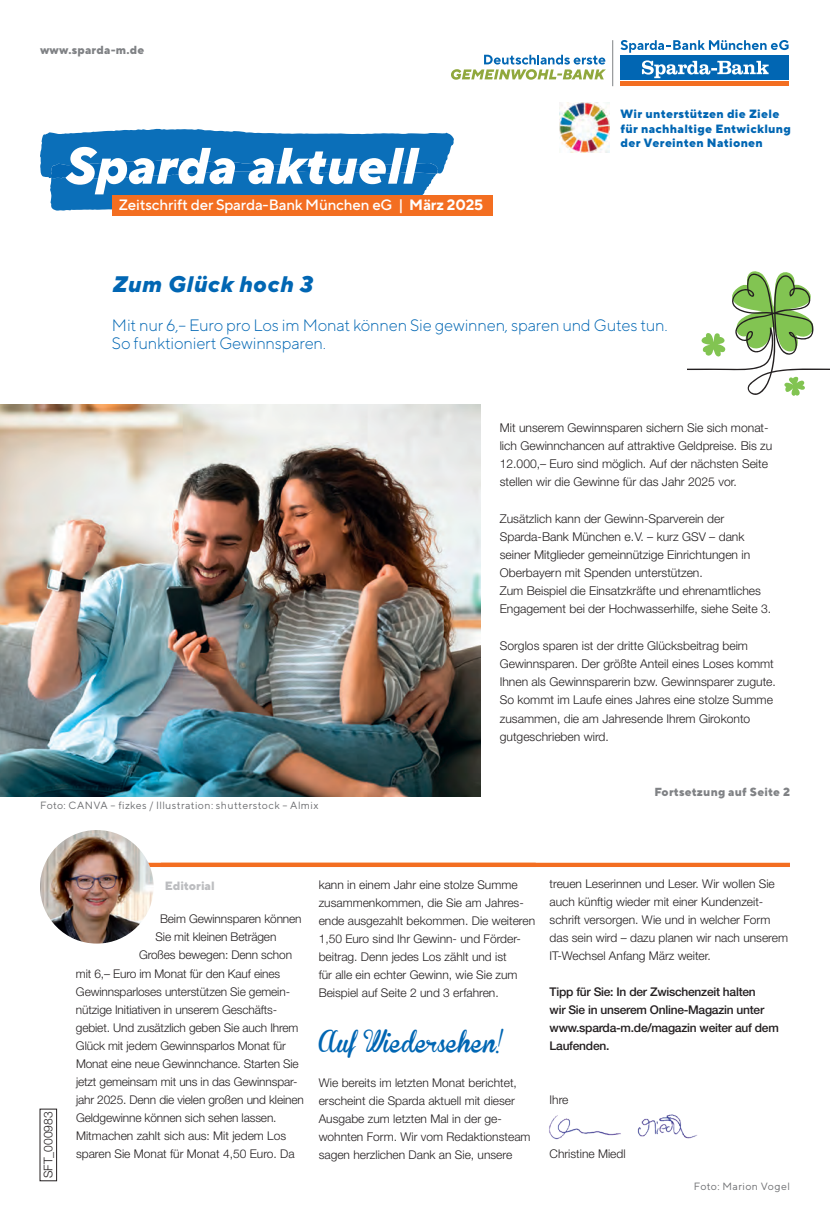
<style>
.page{position:relative;width:830px;height:1221px;background:#fff}
.page>*{position:absolute;margin:0;border:0;box-sizing:border-box;transform-origin:0 0}
.t1{font:italic 800 22.5px "TT Norms Pro";letter-spacing:.02em;color:#0166b3}
.t2{font:21px "Brannboll Fet";color:#0166b3}
.t3{font:300 16.5px/18px "TT Norms Pro";letter-spacing:-.01em;color:#0166b3}
.t4{font:500 15px "TT Norms Pro";letter-spacing:-.01em;color:#fff}
.t5{font:300 12.15px/18.1px "Helvetica Neue LT Std";color:#231f20}
.t6{font:300 12px/18px "Helvetica Neue LT Std";color:#231f20}
.t7{font:500 12px/18px "Helvetica Neue LT Std";letter-spacing:-.02em;color:#231f20}
.t8{font:800 12px/14.4px "TT Norms Pro";letter-spacing:.025em;color:#0166b3}
.t9{font:800 12px "TT Norms Pro";letter-spacing:-.005em;color:#bcbdc0}
.t10{font:800 11.7px "TT Norms Pro";letter-spacing:.02em;color:#808285}
.t11{font:10.5px "TT Norms Pro";letter-spacing:.04em;color:#6c6d70}
.s1{font-weight:700}
</style>
<div class="page">
<div style="left:620px;top:55px;width:168px;height:31px;background:linear-gradient(to right,#0166b3,#0166b3)"></div>
<div style="left:620px;top:55px;width:168px;height:24px;background:#0166b3"></div>
<div style="left:620px;top:81px;width:168px;height:5px;background:#f36e21"></div>
<svg style="left:641px;top:60px;width:127px;height:18px"></svg>
<svg style="left:620px;top:40px;width:168px;height:13px"></svg>
<svg style="left:451px;top:55px;width:154px;height:25px"></svg>
<hr style="left:612px;top:40px;width:1px;height:46px;background:#808285">
<svg style="left:687px;top:271px;width:142px;height:125px"></svg>
<svg style="left:40px;top:129px;width:413px;height:81px"></svg>
<div style="left:112px;top:195px;width:380px;height:21px;background:#f36e21"></div>
<div style="left:59px;top:862px;width:476px;height:5px;background:#f36e21"></div>
<div style="left:40px;top:1108px;width:17px;height:72px;border:1px solid #231f20"></div>
<div style="left:161px;top:862px;width:628px;height:5px;background:#f36e21"></div>
<img style="left:40px;top:830px;width:113px;height:113px;border-radius:57px">
<img style="left:549px;top:1114px;width:148px;height:26px">
<img style="left:0;top:405px;width:480px;height:391px">
<img style="left:559px;top:102px;width:50px;height:51px">
<p class="t10" style="left:40px;top:41px;width:106px">www.sparda-m.de</p>
<p class="t4" style="left:119px;top:194px;width:365px">Zeitschrift der Sparda-Bank München eG | <span class="s1">März 2025</span></p>
<p class="t8" style="left:620px;top:106px;width:172px">Wir unterstützen die Ziele für nachhaltige Entwicklung der Vereinten Nationen</p>
<h1 class="t1" style="left:112px;top:267px;width:201px">Zum Glück hoch 3</h1>
<h3 class="t3" style="left:112px;top:314px;width:557px">Mit nur 6,– Euro pro Los im Monat können Sie gewinnen, sparen und Gutes tun.<br>So funktioniert Gewinnsparen.</h3>
<p class="t5" style="left:499px;top:418px;width:274px">Mit unserem Gewinnsparen sichern Sie sich monat&shy;lich Gewinnchancen auf attraktive Geldpreise. Bis zu 12.000,– Euro sind möglich. Auf der nächsten Seite stellen wir die Gewinne für das Jahr 2025 vor.</p>
<p class="t5" style="left:499px;top:509px;width:273px">Zusätzlich kann der Gewinn-Sparverein der Sparda-Bank München e.V. – kurz GSV – dank seiner Mitglieder gemeinnützige Einrichtungen in Oberbayern mit Spenden unterstützen.<br>Zum Beispiel die Einsatzkräfte und ehrenamtliches Engagement bei der Hochwasserhilfe, siehe Seite 3.</p>
<p class="t5" style="left:499px;top:636px;width:277px">Sorglos sparen ist der dritte Glücksbeitrag beim Gewinnsparen. Der größte Anteil eines Loses kommt Ihnen als Gewinnsparerin bzw. Gewinnsparer zugute.<br>So kommt im Laufe eines Jahres eine stolze Summe zusammen, die am Jahresende Ihrem Girokonto gutgeschrieben wird.</p>
<p class="t11" style="left:40px;top:797px;width:280px">Foto: CANVA – fizkes / Illustration: shutterstock – Almix</p>
<p class="t10" style="left:654px;top:783px;width:137px">Fortsetzung auf Seite 2</p>
<p class="t6" style="left:39px;top:1178px;width:68px;rotate:-90deg">SFT_000983</p>
<p class="t9" style="left:165px;top:876px;width:51px">Editorial</p>
<p class="t6" style="left:160px;top:909px;width:143px">Beim Gewinnsparen können</p>
<p class="t6" style="left:155px;top:927px;width:122px">Sie mit kleinen Beträgen</p>
<p class="t6" style="left:139px;top:945px;width:154px">Großes bewegen: Denn schon</p>
<p class="t6" style="left:76px;top:963px;width:205px">mit 6,– Euro im Monat für den Kauf eines</p>
<p class="t6" style="left:76px;top:981px;width:215px">Gewinnsparloses unterstützen Sie gemein-</p>
<p class="t6" style="left:76px;top:999px;width:202px">nützige Initiativen in unserem Geschäfts-</p>
<p class="t6" style="left:76px;top:1017px;width:224px">gebiet. Und zusätzlich geben Sie auch Ihrem</p>
<p class="t6" style="left:76px;top:1035px;width:211px">Glück mit jedem Gewinnsparlos Monat für</p>
<p class="t6" style="left:76px;top:1053px;width:224px">Monat eine neue Gewinnchance. Starten Sie</p>
<p class="t6" style="left:76px;top:1071px;width:223px">jetzt gemeinsam mit uns in das Gewinnspar-</p>
<p class="t6" style="left:76px;top:1089px;width:229px">jahr 2025. Denn die vielen großen und kleinen</p>
<p class="t6" style="left:76px;top:1107px;width:202px">Geldgewinne können sich sehen lassen.</p>
<p class="t6" style="left:76px;top:1125px;width:212px">Mitmachen zahlt sich aus: Mit jedem Los</p>
<p class="t6" style="left:76px;top:1143px;width:220px">sparen Sie Monat für Monat 4,50 Euro. Da</p>
<p class="t6" style="left:318px;top:875px;width:218px">kann in einem Jahr eine stolze Summe zusammenkommen, die Sie am Jahres&shy;ende ausgezahlt bekommen. Die weiteren 1,50 Euro sind Ihr Gewinn- und Förder&shy;beitrag. Denn jedes Los zählt und ist<br>für alle ein echter Gewinn, wie Sie zum Beispiel auf Seite 2 und 3 erfahren.</p>
<h2 class="t2" style="left:318px;top:1031px;width:186px">Auf Wiedersehen!</h2>
<p class="t6" style="left:318px;top:1073px;width:213px">Wie bereits im letzten Monat berichtet, erscheint die Sparda aktuell mit dieser Ausgabe zum letzten Mal in der ge&shy;wohnten Form. Wir vom Redaktionsteam sagen herzlichen Dank an Sie, unsere</p>
<p class="t6" style="left:549px;top:874px;width:240px">treuen Leserinnen und Leser. Wir wollen Sie auch künftig wieder mit einer Kundenzeit&shy;schrift versorgen. Wie und in welcher Form das sein wird – dazu planen wir nach unserem IT-Wechsel Anfang März weiter.</p>
<p class="t7" style="left:549px;top:982px;width:230px">Tipp für Sie: In der Zwischenzeit halten<br>wir Sie in unserem Online-Magazin unter www.sparda-m.de/magazin weiter auf dem Laufenden.</p>
<p class="t6" style="left:549px;top:1090px;width:20px">Ihre</p>
<p class="t6" style="left:549px;top:1144px;width:77px">Christine Miedl</p>
<p class="t11" style="left:693px;top:1178px;width:98px">Foto: Marion Vogel</p>
</div>
